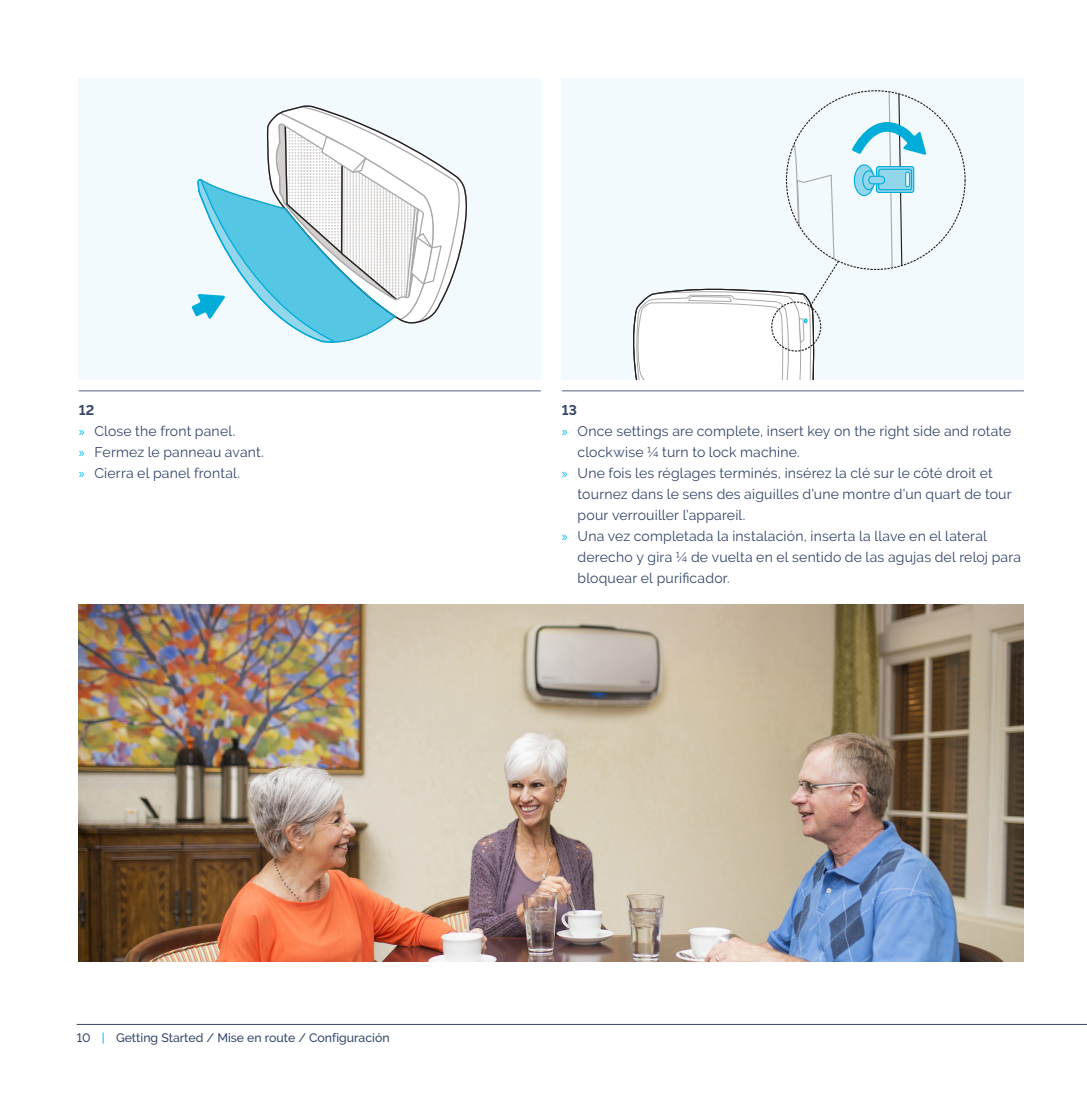
<style>
.page{position:relative;width:1087px;height:1103px;background:#fff}
.page>*{position:absolute;margin:0;border:0;box-sizing:border-box;transform-origin:0 0}
.t1{font:14px/21px "Raleway";letter-spacing:.015em;color:#344669}
.Subheader{font:700 14px "Raleway";color:#344669}
.t2{font:500 12.25px "Raleway";color:#344669}
.s1{font-family:"Myriad Pro";color:#01bdf2}
.s2{color:#01bdf2}
</style>
<div class="page">
<hr style="left:77px;top:1024px;width:1010px;height:1px;background:#344669">
<div style="left:79px;top:79px;width:462px;height:301px;background:#f3fafe"></div>
<div style="left:562px;top:79px;width:462px;height:301px;background:#f3fafe"></div>
<svg style="left:192px;top:105px;width:275px;height:238px"></svg>
<svg style="left:633px;top:91px;width:332px;height:289px"></svg>
<img style="left:79px;top:604px;width:945px;height:357px">
<hr style="left:562px;top:390px;width:462px;height:1px;background:#555e7d">
<hr style="left:79px;top:390px;width:462px;height:1px;background:#555e7d">
<p class="Subheader" style="left:79px;top:402px;width:17px">12</p>
<p class="t1" style="left:79px;top:420px;width:158px"><span class="s1">»</span> Close the front panel.</p>
<p class="t1" style="left:79px;top:441px;width:186px"><span class="s1">»</span> Fermez le panneau avant.</p>
<p class="t1" style="left:79px;top:462px;width:163px"><span class="s1">»</span> Cierra el panel frontal.</p>
<p class="Subheader" style="left:562px;top:402px;width:17px">13</p>
<p class="t1" style="left:578px;top:420px;width:435px;text-indent:-16px"><span class="s1">»</span> Once settings are complete, insert key on the right side and rotate clockwise ¼ turn to lock machine.</p>
<p class="t1" style="left:578px;top:462px;width:435px;text-indent:-16px"><span class="s1">»</span> Une fois les réglages terminés, insérez la clé sur le côté droit et tournez dans le sens des aiguilles d’une montre d’un quart de tour pour verrouiller l’appareil.</p>
<p class="t1" style="left:578px;top:525px;width:445px;text-indent:-16px"><span class="s1">»</span> Una vez completada la instalación, inserta la llave en el lateral derecho y gira ¼ de vuelta en el sentido de las agujas del reloj para bloquear el purificador.</p>
<p class="t2" style="left:77px;top:1030px;width:314px">10 <span class="s2">|</span> Getting Started / Mise en route / Configuración</p>
</div>
